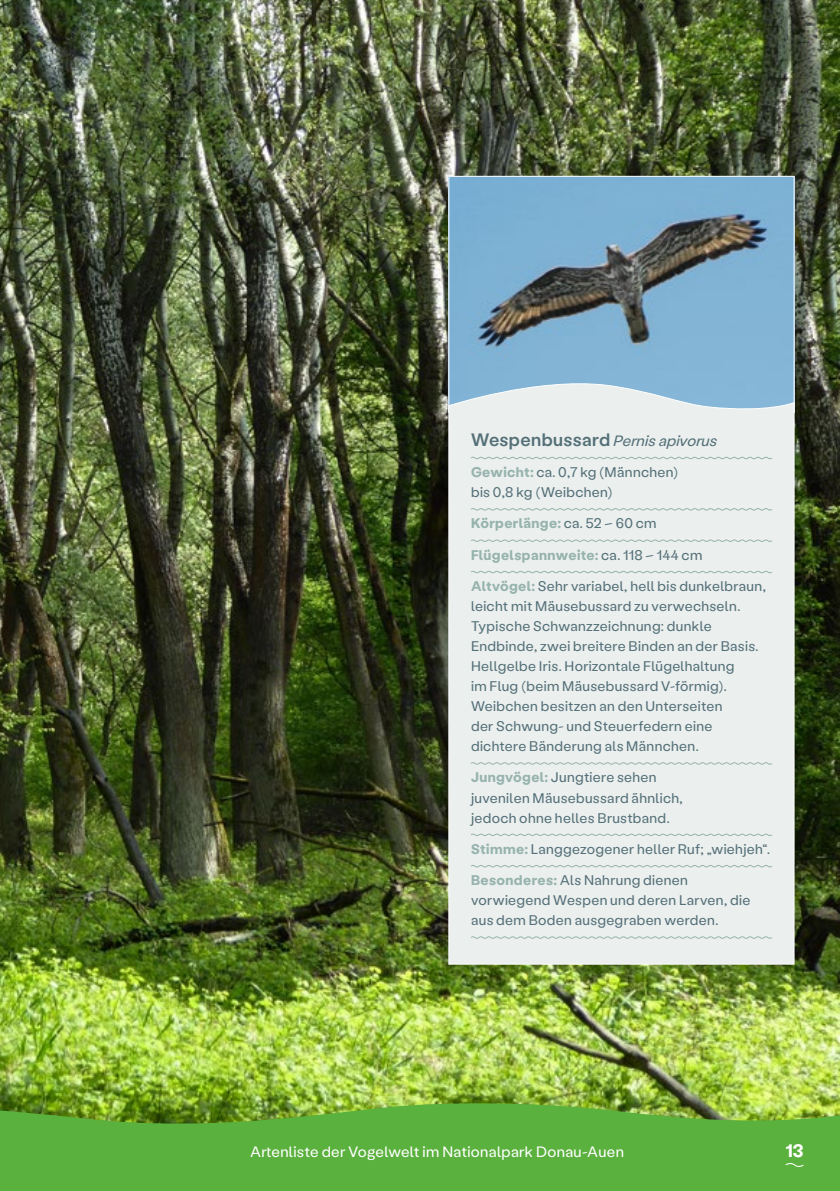
<style>
.page{position:relative;width:840px;height:1191px;background:#fff}
.page>*{position:absolute;margin:0;border:0;box-sizing:border-box;transform-origin:0 0}
.t1{font:700 18px "Labil Grotesk";color:#fff}
.t2{font:15px "Labil Grotesk";letter-spacing:.02em;color:#fff}
.t3{font:italic 15px "Labil Grotesk";letter-spacing:.01em;color:#547078}
.t4{font:14px/20px "Labil Grotesk";letter-spacing:.025em;color:#547078}
.t5{font:700 14px "Labil Grotesk";letter-spacing:.025em;color:#96b3ad}
.s1{font-weight:500;font-style:normal;font-size:18px}
.s2{font-weight:700;color:#96b3ad}
.s3{font-weight:400;color:#547078}
</style>
<div class="page">
<img style="left:0;top:0;width:839px;height:1093px">
<svg style="left:0;top:1093px;width:839px;height:98px;background:#61ad3a"></svg>
<svg style="left:783px;top:1163px;width:21px;height:5px"></svg>
<img style="left:450px;top:178px;width:342px;height:199px">
<div style="left:447px;top:377px;width:347px;height:588px;background:#ebefee"></div>
<svg style="left:470px;top:456px;width:302px;height:4px"></svg>
<svg style="left:470px;top:507px;width:302px;height:4px"></svg>
<svg style="left:470px;top:539px;width:302px;height:3px"></svg>
<svg style="left:470px;top:570px;width:302px;height:4px"></svg>
<svg style="left:470px;top:761px;width:302px;height:4px"></svg>
<svg style="left:470px;top:833px;width:302px;height:3px"></svg>
<svg style="left:470px;top:864px;width:302px;height:4px"></svg>
<svg style="left:470px;top:935px;width:302px;height:4px"></svg>
<p class="t3" style="left:471px;top:430px;width:247px"><span class="s1">Wespenbussard</span> Pernis apivorus</p>
<p class="t4" style="left:471px;top:461px;width:209px"><span class="s2">Gewicht:</span> ca. 0,7 kg (Männchen) bis 0,8 kg (Weibchen)</p>
<p class="t5" style="left:471px;top:514px;width:187px">Körperlänge: <span class="s3">ca. 52 – 60 cm</span></p>
<p class="t5" style="left:471px;top:545px;width:233px">Flügelspannweite: <span class="s3">ca. 118 – 144 cm</span></p>
<p class="t4" style="left:471px;top:575px;width:296px"><span class="s2">Altvögel:</span> Sehr variabel, hell bis dunkelbraun, leicht mit Mäusebussard zu verwechseln.<br>Typische Schwanzzeichnung: dunkle Endbinde, zwei breitere Binden an der Basis.<br>Hellgelbe Iris. Horizontale Flügelhaltung<br>im Flug (beim Mäusebussard V-förmig).<br>Weibchen besitzen an den Unterseiten<br>der Schwung- und Steuerfedern eine dichtere Bänderung als Männchen.</p>
<p class="t4" style="left:471px;top:767px;width:213px"><span class="s2">Jungvögel:</span> Jungtiere sehen juvenilen Mäusebussard ähnlich, jedoch ohne helles Brustband.</p>
<p class="t4" style="left:471px;top:838px;width:300px"><span class="s2">Stimme:</span> Langgezogener heller Ruf; „wiehjeh“.</p>
<p class="t4" style="left:471px;top:869px;width:280px"><span class="s2">Besonderes:</span> Als Nahrung dienen vorwiegend Wespen und deren Larven, die aus dem Boden ausgegraben werden.</p>
<p class="t2" style="left:250px;top:1141px;width:375px">Artenliste der Vogelwelt im Nationalpark Donau-Auen</p>
<p class="t1" style="left:785px;top:1138px;width:19px">13</p>
</div>
